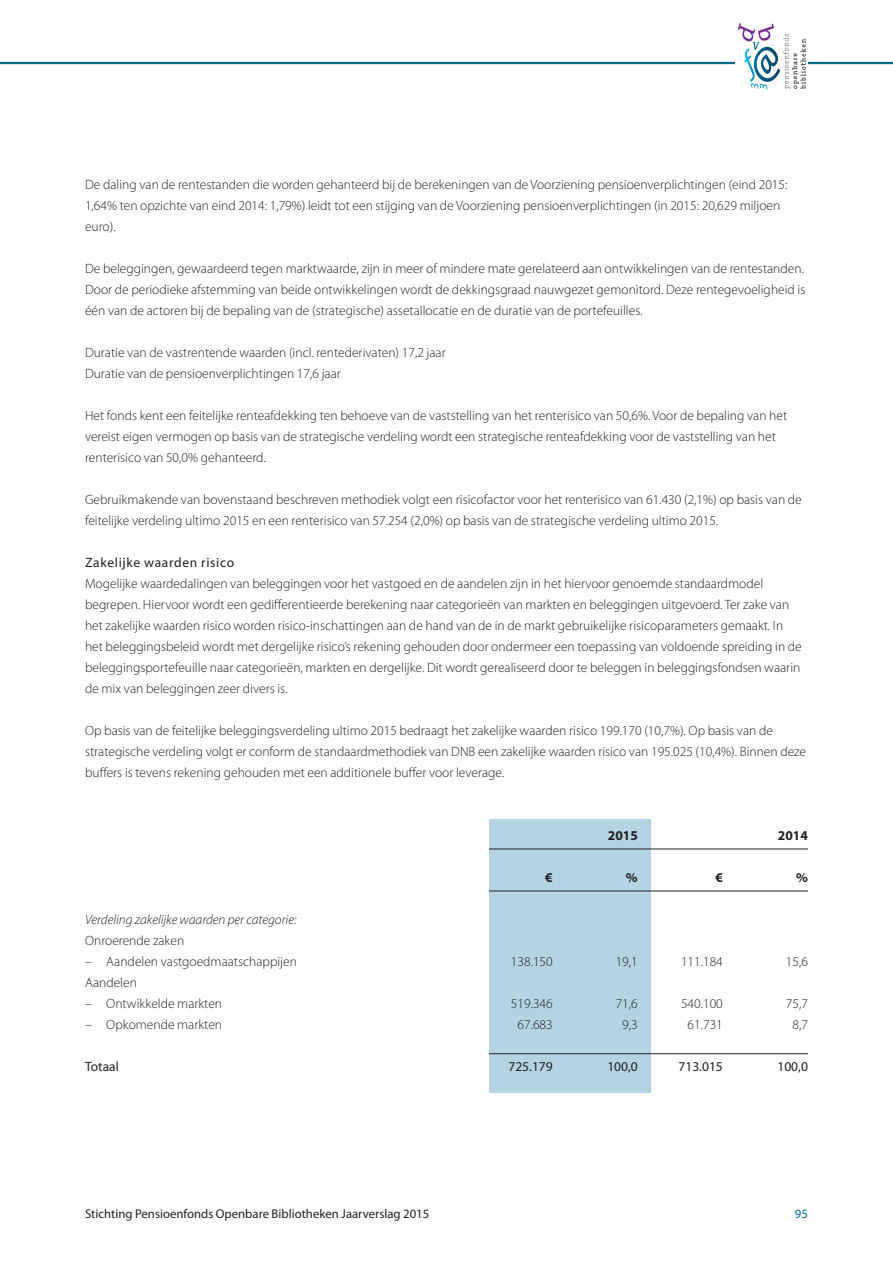
<style>
.page{position:relative;width:893px;height:1263px;background:#fff}
.page>*{position:absolute;margin:0;border:0;box-sizing:border-box;transform-origin:0 0}
.t1{font:300 13.5px/21px "Myriad Pro";color:#231f20}
.t2{font:13.5px "Myriad Pro";letter-spacing:.04em;color:#231f20}
.t3{font:italic 300 13.5px "Myriad Pro";color:#231f20}
.t4{font:700 13.5px "Myriad Pro";color:#231f20}
.t5{font:12.75px "Myriad Pro";color:#231f20}
.t6{font:12.75px "Myriad Pro";color:#00688f}
</style>
<div class="page">
<hr style="left:0;top:62px;width:893px;height:2px;background:#00688f">
<div style="left:736px;top:21px;width:72px;height:84px;background:#fff"></div>
<svg style="left:738px;top:23px;width:68px;height:66px"></svg>
<div style="left:489px;top:819px;width:162px;height:273px;background:#b4d4e4"></div>
<hr style="left:489px;top:849px;width:319px;height:1px;background:#231f20">
<hr style="left:489px;top:891px;width:319px;height:1px;background:#231f20">
<hr style="left:489px;top:1053px;width:319px;height:1px;background:#231f20">
<p class="t1" style="left:85px;top:174px;width:704px">De daling van de rentestanden die worden gehanteerd bij de berekeningen van de Voorziening pensioenverplichtingen (eind 2015:<br>1,64% ten opzichte van eind 2014: 1,79%) leidt tot een stijging van de Voorziening pensioenverplichtingen (in 2015: 20,629 miljoen euro).</p>
<p class="t1" style="left:85px;top:258px;width:722px;text-align:justify">De beleggingen, gewaardeerd tegen marktwaarde, zijn in meer of mindere mate gerelateerd aan ontwikkelingen van de rentestanden.<br>Door de periodieke afstemming van beide ontwikkelingen wordt de dekkingsgraad nauwgezet gemonitord. Deze rentegevoeligheid is één van de actoren bij de bepaling van de (strategische) assetallocatie en de duratie van de portefeuilles.</p>
<p class="t1" style="left:85px;top:342px;width:362px">Duratie van de vastrentende waarden (incl. rentederivaten) 17,2 jaar<br>Duratie van de pensioenverplichtingen 17,6 jaar</p>
<p class="t1" style="left:85px;top:405px;width:704px">Het fonds kent een feitelijke renteafdekking ten behoeve van de vaststelling van het renterisico van 50,6%. Voor de bepaling van het vereist eigen vermogen op basis van de strategische verdeling wordt een strategische renteafdekking voor de vaststelling van het renterisico van 50,0% gehanteerd.</p>
<p class="t1" style="left:85px;top:489px;width:718px">Gebruikmakende van bovenstaand beschreven methodiek volgt een risicofactor voor het renterisico van 61.430 (2,1%) op basis van de feitelijke verdeling ultimo 2015 en een renterisico van 57.254 (2,0%) op basis van de strategische verdeling ultimo 2015.</p>
<p class="t2" style="left:85px;top:554px;width:151px">Zakelijke waarden risico</p>
<p class="t1" style="left:85px;top:573px;width:718px">Mogelijke waardedalingen van beleggingen voor het vastgoed en de aandelen zijn in het hiervoor genoemde standaardmodel begrepen. Hiervoor wordt een gedifferentieerde berekening naar categorieën van markten en beleggingen uitgevoerd. Ter zake van het zakelijke waarden risico worden risico-inschattingen aan de hand van de in de markt gebruikelijke risicoparameters gemaakt. In het beleggingsbeleid wordt met dergelijke risico’s rekening gehouden door ondermeer een toepassing van voldoende spreiding in de beleggingsportefeuille naar categorieën, markten en dergelijke. Dit wordt gerealiseerd door te beleggen in beleggingsfondsen waarin de mix van beleggingen zeer divers is.</p>
<p class="t1" style="left:85px;top:720px;width:723px">Op basis van de feitelijke beleggingsverdeling ultimo 2015 bedraagt het zakelijke waarden risico 199.170 (10,7%). Op basis van de strategische verdeling volgt er conform de standaardmethodiek van DNB een zakelijke waarden risico van 195.025 (10,4%). Binnen deze buffers is tevens rekening gehouden met een additionele buffer voor leverage.</p>
<p class="t4" style="left:608px;top:827px;width:31px">2015</p>
<p class="t4" style="left:778px;top:827px;width:31px">2014</p>
<p class="t4" style="left:545px;top:869px;width:9px">€</p>
<p class="t4" style="left:626px;top:869px;width:13px">%</p>
<p class="t4" style="left:715px;top:869px;width:9px">€</p>
<p class="t4" style="left:796px;top:869px;width:13px">%</p>
<p class="t3" style="left:85px;top:911px;width:213px">Verdeling zakelijke waarden per categorie:</p>
<p class="t1" style="left:85px;top:930px;width:101px">Onroerende zaken</p>
<p class="t1" style="left:85px;top:951px;width:213px">– Aandelen vastgoedmaatschappijen</p>
<p class="t1" style="left:511px;top:951px;width:43px">138.150</p>
<p class="t1" style="left:616px;top:951px;width:24px">19,1</p>
<p class="t1" style="left:681px;top:951px;width:43px">111.184</p>
<p class="t1" style="left:786px;top:951px;width:24px">15,6</p>
<p class="t1" style="left:85px;top:972px;width:53px">Aandelen</p>
<p class="t1" style="left:85px;top:993px;width:139px">– Ontwikkelde markten</p>
<p class="t1" style="left:511px;top:993px;width:43px">519.346</p>
<p class="t1" style="left:616px;top:993px;width:24px">71,6</p>
<p class="t1" style="left:681px;top:993px;width:43px">540.100</p>
<p class="t1" style="left:786px;top:993px;width:24px">75,7</p>
<p class="t1" style="left:85px;top:1014px;width:139px">– Opkomende markten</p>
<p class="t1" style="left:517px;top:1014px;width:37px">67.683</p>
<p class="t1" style="left:622px;top:1014px;width:17px">9,3</p>
<p class="t1" style="left:688px;top:1014px;width:37px">61.731</p>
<p class="t1" style="left:792px;top:1014px;width:17px">8,7</p>
<p class="t2" style="left:85px;top:1058px;width:35px">Totaal</p>
<p class="t2" style="left:508px;top:1058px;width:46px">725.179</p>
<p class="t2" style="left:607px;top:1058px;width:32px">100,0</p>
<p class="t2" style="left:678px;top:1058px;width:46px">713.015</p>
<p class="t2" style="left:777px;top:1058px;width:32px">100,0</p>
<p class="t5" style="left:85px;top:1206px;width:346px">Stichting Pensioenfonds Openbare Bibliotheken Jaarverslag 2015</p>
<p class="t6" style="left:795px;top:1206px;width:15px">95</p>
</div>
